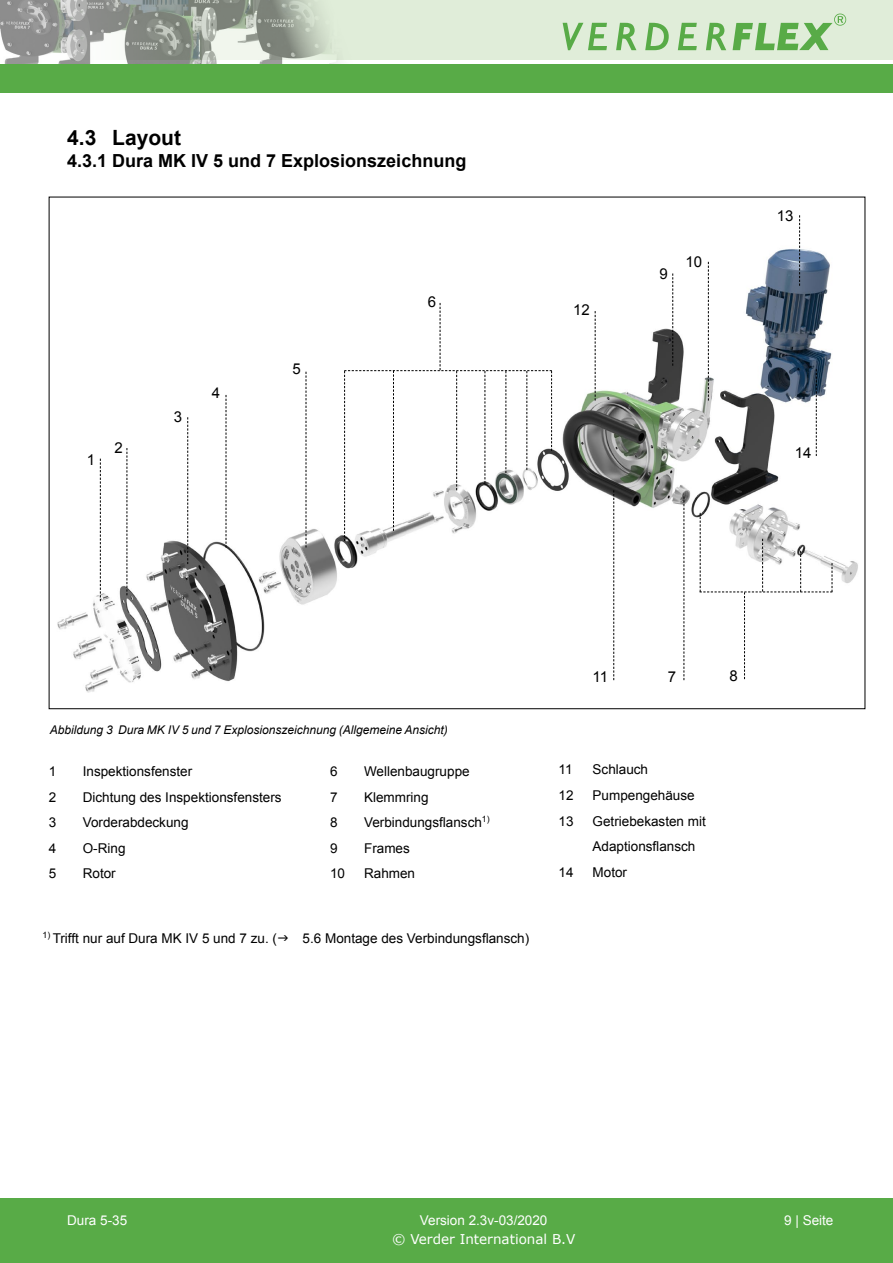
<style>
.page{position:relative;width:893px;height:1263px;background:#fff}
.page>*{position:absolute;margin:0;border:0;box-sizing:border-box;transform-origin:0 0}
.t1{font:700 21px "Arial";color:#000}
.t2{font:700 18px "Arial";color:#000}
.t3{font:15px "Arial";color:#000}
.t4{font:13.5px/25.5px "Arial";color:#000}
.t5{font:13.5px "Arial";color:#fff}
.t6{font:13.5px "Verdana";color:#fff}
.t7{font:italic 12px "Arial";color:#000}
</style>
<div class="page">
<div style="left:0;top:1198px;width:893px;height:65px;background:#58ab47"></div>
<div style="left:36px;top:0;width:857px;height:59px;background:#e0edd9"></div>
<div style="left:0;top:64px;width:893px;height:29px;background:#58ab47"></div>
<svg style="left:0;top:0;width:697px;height:64px"></svg>
<svg style="left:706px;top:23px;width:20px;height:27px"></svg>
<svg style="left:733px;top:14px;width:113px;height:36px"></svg>
<img style="left:57px;top:246px;width:801px;height:447px">
<svg style="left:100px;top:459px;width:1px;height:142px"></svg>
<svg style="left:187px;top:417px;width:1px;height:147px"></svg>
<svg style="left:306px;top:372px;width:1px;height:175px"></svg>
<svg style="left:127px;top:448px;width:1px;height:147px"></svg>
<svg style="left:226px;top:395px;width:1px;height:152px"></svg>
<svg style="left:613px;top:490px;width:1px;height:190px"></svg>
<svg style="left:683px;top:496px;width:1px;height:184px"></svg>
<svg style="left:672px;top:273px;width:1px;height:93px"></svg>
<svg style="left:595px;top:311px;width:1px;height:90px"></svg>
<svg style="left:700px;top:513px;width:133px;height:166px"></svg>
<svg style="left:708px;top:262px;width:1px;height:139px"></svg>
<svg style="left:799px;top:215px;width:1px;height:71px"></svg>
<svg style="left:816px;top:369px;width:1px;height:87px"></svg>
<svg style="left:344px;top:303px;width:208px;height:238px"></svg>
<h1 class="t1" style="left:67px;top:124px;width:115px">4.3 Layout</h1>
<h2 class="t2" style="left:67px;top:148px;width:401px">4.3.1 Dura MK IV 5 und 7 Explosionszeichnung</h2>
<p class="t3" style="left:87px;top:450px;width:10px">1</p>
<p class="t3" style="left:115px;top:438px;width:10px">2</p>
<p class="t3" style="left:174px;top:406px;width:10px">3</p>
<p class="t3" style="left:212px;top:383px;width:10px">4</p>
<p class="t3" style="left:293px;top:359px;width:10px">5</p>
<p class="t3" style="left:428px;top:292px;width:10px">6</p>
<p class="t3" style="left:573px;top:300px;width:18px">12</p>
<p class="t3" style="left:659px;top:264px;width:10px">9</p>
<p class="t3" style="left:685px;top:252px;width:18px">10</p>
<p class="t3" style="left:777px;top:206px;width:18px">13</p>
<p class="t3" style="left:795px;top:443px;width:18px">14</p>
<p class="t7" style="left:50px;top:722px;width:399px">Abbildung 3 Dura MK IV 5 und 7 Explosionszeichnung (Allgemeine Ansicht)</p>
<p class="t4" style="left:49px;top:759px;width:9px">1</p>
<p class="t4" style="left:83px;top:759px;width:111px">Inspektionsfenster</p>
<p class="t4" style="left:49px;top:784px;width:9px">2</p>
<p class="t4" style="left:83px;top:784px;width:200px">Dichtung des Inspektionsfensters</p>
<p class="t4" style="left:49px;top:810px;width:9px">3</p>
<p class="t4" style="left:83px;top:810px;width:107px">Vorderabdeckung</p>
<p class="t4" style="left:49px;top:835px;width:9px">4</p>
<p class="t4" style="left:83px;top:835px;width:44px">O-Ring</p>
<p class="t4" style="left:49px;top:861px;width:9px">5</p>
<p class="t4" style="left:83px;top:861px;width:35px">Rotor</p>
<p class="t4" style="left:330px;top:759px;width:9px">6</p>
<p class="t4" style="left:364px;top:759px;width:107px">Wellenbaugruppe</p>
<p class="t4" style="left:330px;top:784px;width:9px">7</p>
<p class="t4" style="left:364px;top:784px;width:66px">Klemmring</p>
<p class="t4" style="left:330px;top:810px;width:9px">8</p>
<p class="t4" style="left:364px;top:810px;width:127px">Verbindungsflansch<sup>1)</sup></p>
<p class="t4" style="left:330px;top:835px;width:9px">9</p>
<p class="t4" style="left:364px;top:835px;width:47px">Frames</p>
<p class="t4" style="left:330px;top:861px;width:17px">10</p>
<p class="t4" style="left:364px;top:861px;width:53px">Rahmen</p>
<p class="t4" style="left:43px;top:925px;width:236px"><sup>1)</sup> Trifft nur auf Dura MK IV 5 und 7 zu. (</p>
<p class="t4" style="left:303px;top:925px;width:228px">5.6 Montage des Verbindungsflansch)</p>
<p class="t3" style="left:592px;top:667px;width:17px">11</p>
<p class="t3" style="left:668px;top:667px;width:10px">7</p>
<p class="t3" style="left:730px;top:666px;width:10px">8</p>
<p class="t4" style="left:559px;top:757px;width:16px">11</p>
<p class="t4" style="left:593px;top:757px;width:57px">Schlauch</p>
<p class="t4" style="left:559px;top:783px;width:17px">12</p>
<p class="t4" style="left:593px;top:783px;width:104px">Pumpengehäuse</p>
<p class="t4" style="left:559px;top:808px;width:17px">13</p>
<p class="t4" style="left:593px;top:808px;width:115px">Getriebekasten mit<br>Adaptionsflansch</p>
<p class="t4" style="left:559px;top:859px;width:17px">14</p>
<p class="t4" style="left:593px;top:859px;width:36px">Motor</p>
<p class="t5" style="left:67px;top:1211px;width:62px">Dura 5-35</p>
<p class="t5" style="left:420px;top:1211px;width:129px">Version 2.3v-03/2020</p>
<p class="t5" style="left:784px;top:1211px;width:51px">9 | Seite</p>
<p class="t6" style="left:392px;top:1230px;width:185px">© Verder International B.V</p>
</div>
